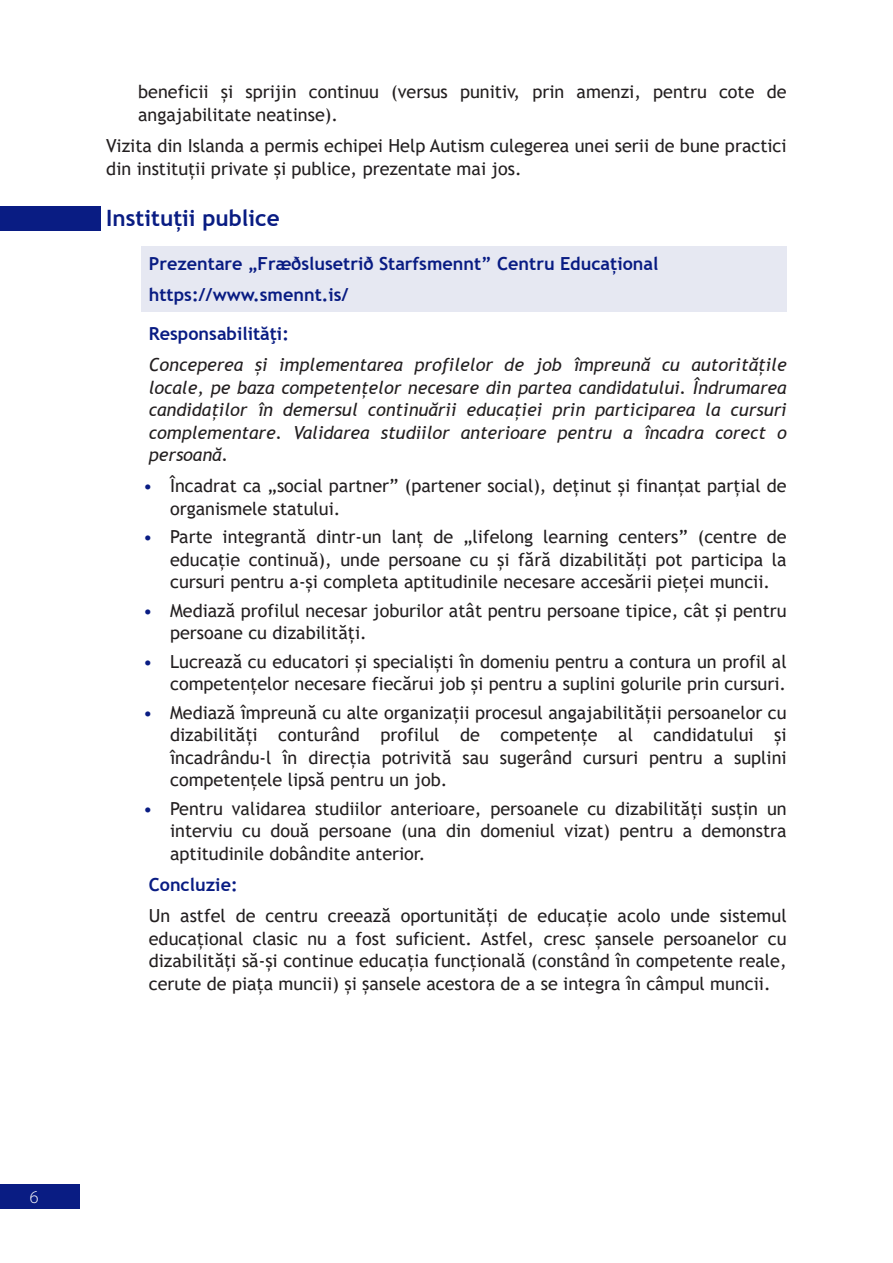
<style>
.page{position:relative;width:893px;height:1263px;background:#fff}
.page>*{position:absolute;margin:0;border:0;box-sizing:border-box;transform-origin:0 0}
.Subsectiune_centru{font:700 22.5px "Trebuchet MS";color:#091c83}
.text_prezentare_centru{font:18px/22.5px "Trebuchet MS";color:#231f20;text-align:justify}
.text_prezentare_centru-2{font:italic 18px/22.5px "Trebuchet MS";color:#231f20;text-align:justify}
.text{font:18px/22.5px "Trebuchet MS";color:#231f20}
.nume_centru{font:700 18px "Trebuchet MS";color:#091c83}
.Sub_Subsectiune_centru{font:700 18px "Trebuchet MS";color:#091c83}
.t1{font:18px "Myriad Variable Concept";color:#fff}
.s1{color:#091c83}
</style>
<div class="page">
<div style="left:0;top:1184px;width:80px;height:24px;background:#091c83"></div>
<div style="left:141px;top:247px;width:646px;height:65px;background:#e6e8f2"></div>
<div style="left:0;top:206px;width:100px;height:25px;background:#091c83"></div>
<p class="text_prezentare_centru" style="left:138px;top:81px;width:650px">beneficii și sprijin continuu (versus punitiv, prin amenzi, pentru cote de angajabilitate neatinse).</p>
<p class="text" style="left:106px;top:135px;width:682px">Vizita din Islanda a permis echipei Help Autism culegerea unei serii de bune practici din instituții private și publice, prezentate mai jos.</p>
<p class="Subsectiune_centru" style="left:106px;top:204px;width:175px">Instituții publice</p>
<p class="nume_centru" style="left:149px;top:252px;width:511px">Prezentare „Fræðslusetrið Starfsmennt” Centru Educațional</p>
<p class="nume_centru" style="left:149px;top:283px;width:201px">https://www.smennt.is/</p>
<p class="Sub_Subsectiune_centru" style="left:149px;top:323px;width:142px">Responsabilităţi:</p>
<p class="text_prezentare_centru-2" style="left:149px;top:354px;width:639px">Conceperea și implementarea profilelor de job împreună cu autoritățile locale, pe baza competențelor necesare din partea candidatului. Îndrumarea candidaților în demersul continuării educației prin participarea la cursuri complementare. Validarea studiilor anterioare pentru a încadra corect o persoană.</p>
<p class="text_prezentare_centru" style="left:170px;top:475px;width:618px;text-indent:-27px"><span class="s1">•</span> Încadrat ca „social partner” (partener social), deținut și finanțat parțial de organismele statului.</p>
<p class="text_prezentare_centru" style="left:170px;top:526px;width:618px;text-indent:-27px"><span class="s1">•</span> Parte integrantă dintr-un lanț de „lifelong learning centers” (centre de educație continuă), unde persoane cu și fără dizabilități pot participa la cursuri pentru a-și completa aptitudinile necesare accesării pieței muncii.</p>
<p class="text_prezentare_centru" style="left:170px;top:599px;width:618px;text-indent:-27px"><span class="s1">•</span> Mediază profilul necesar joburilor atât pentru persoane tipice, cât și pentru persoane cu dizabilități.</p>
<p class="text_prezentare_centru" style="left:143px;top:650px;width:645px;text-align:right"><span class="s1">•</span> Lucrează cu educatori și specialiști în domeniu pentru a contura un profil al competențelor necesare fiecărui job și pentru a suplini golurile prin cursuri.</p>
<p class="text_prezentare_centru" style="left:170px;top:701px;width:618px;text-indent:-27px"><span class="s1">•</span> Mediază împreună cu alte organizații procesul angajabilității persoanelor cu dizabilități conturând profilul de competențe al candidatului și încadrându-l în direcția potrivită sau sugerând cursuri pentru a suplini competențele lipsă pentru un job.</p>
<p class="text_prezentare_centru" style="left:170px;top:797px;width:618px;text-indent:-27px"><span class="s1">•</span> Pentru validarea studiilor anterioare, persoanele cu dizabilități susțin un interviu cu două persoane (una din domeniul vizat) pentru a demonstra aptitudinile dobândite anterior.</p>
<p class="Sub_Subsectiune_centru" style="left:149px;top:874px;width:90px">Concluzie:</p>
<p class="text_prezentare_centru" style="left:149px;top:905px;width:639px">Un astfel de centru creează oportunități de educație acolo unde sistemul educațional clasic nu a fost suficient. Astfel, cresc șansele persoanelor cu dizabilități să-și continue educația funcțională (constând în competente reale, cerute de piața muncii) și șansele acestora de a se integra în câmpul muncii.</p>
<p class="t1" style="left:30px;top:1186px;width:10px">6</p>
</div>
